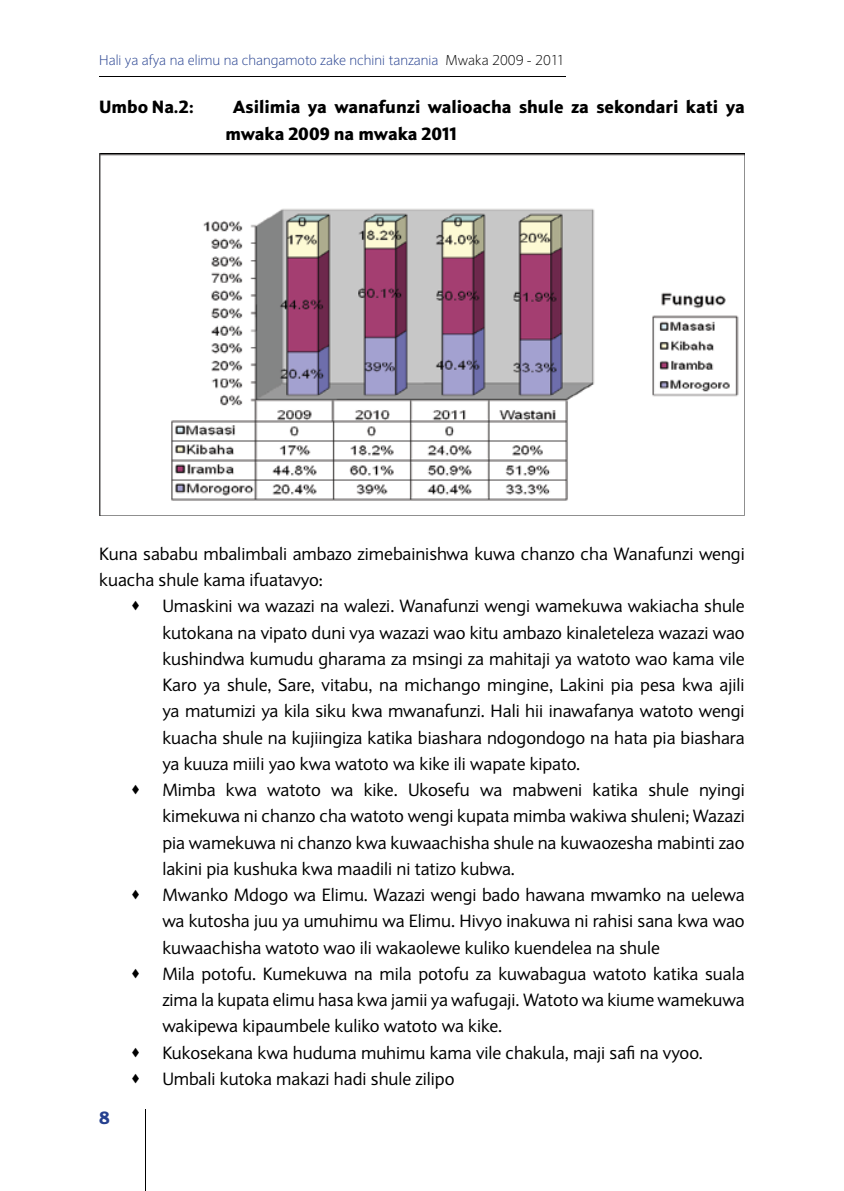
<style>
.page{position:relative;width:844px;height:1191px;background:#fff}
.page>*{position:absolute;margin:0;border:0;box-sizing:border-box;transform-origin:0 0}
.t1{font:17.5px/26.2px "Expert Sans";color:#000;text-align:justify}
.t2{font:900 17.5px/26.2px "Expert Sans";color:#000}
.t3{font:900 17.5px "Expert Sans";color:#25408f}
.t4{font:200 14px "Expert Sans";color:#25408f}
.s1{color:#000}
</style>
<div class="page">
<hr style="left:145px;top:1110px;width:1px;height:81px;background:#000">
<hr style="left:99px;top:76px;width:467px;height:1px;background:#000">
<svg style="left:99px;top:154px;width:645px;height:361px"></svg>
<p class="t4" style="left:99px;top:52px;width:466px">Hali ya afya na elimu na changamoto zake nchini tanzania <span class="s1">Mwaka 2009 - 2011</span></p>
<p class="t2" style="left:99px;top:93px;width:96px">Umbo Na.2:</p>
<p class="t2" style="left:225px;top:93px;width:520px;text-indent:7px">Asilimia ya wanafunzi walioacha shule za sekondari kati ya mwaka 2009 na mwaka 2011</p>
<p class="t1" style="left:99px;top:540px;width:646px">Kuna sababu mbalimbali ambazo zimebainishwa kuwa chanzo cha Wanafunzi wengi kuacha shule kama ifuatavyo:</p>
<p class="t1" style="left:162px;top:593px;width:583px;text-indent:-32px">• Umaskini wa wazazi na walezi. Wanafunzi wengi wamekuwa wakiacha shule kutokana na vipato duni vya wazazi wao kitu ambazo kinaleteleza wazazi wao kushindwa kumudu gharama za msingi za mahitaji ya watoto wao kama vile Karo ya shule, Sare, vitabu, na michango mingine, Lakini pia pesa kwa ajili ya matumizi ya kila siku kwa mwanafunzi. Hali hii inawafanya watoto wengi kuacha shule na kujiingiza katika biashara ndogondogo na hata pia biashara ya kuuza miili yao kwa watoto wa kike ili wapate kipato.</p>
<p class="t1" style="left:162px;top:776px;width:583px;text-indent:-32px">• Mimba kwa watoto wa kike. Ukosefu wa mabweni katika shule nyingi kimekuwa ni chanzo cha watoto wengi kupata mimba wakiwa shuleni; Wazazi pia wamekuwa ni chanzo kwa kuwaachisha shule na kuwaozesha mabinti zao lakini pia kushuka kwa maadili ni tatizo kubwa.</p>
<p class="t1" style="left:162px;top:881px;width:583px;text-indent:-32px">• Mwanko Mdogo wa Elimu. Wazazi wengi bado hawana mwamko na uelewa wa kutosha juu ya umuhimu wa Elimu. Hivyo inakuwa ni rahisi sana kwa wao kuwaachisha watoto wao ili wakaolewe kuliko kuendelea na shule</p>
<p class="t1" style="left:162px;top:960px;width:583px;text-indent:-32px">• Mila potofu. Kumekuwa na mila potofu za kuwabagua watoto katika suala zima la kupata elimu hasa kwa jamii ya wafugaji. Watoto wa kiume wamekuwa wakipewa kipaumbele kuliko watoto wa kike.</p>
<p class="t1" style="left:131px;top:1039px;width:573px">• Kukosekana kwa huduma muhimu kama vile chakula, maji safi na vyoo.</p>
<p class="t1" style="left:131px;top:1065px;width:325px">• Umbali kutoka makazi hadi shule zilipo</p>
<p class="t3" style="left:99px;top:1106px;width:12px">8</p>
</div>
